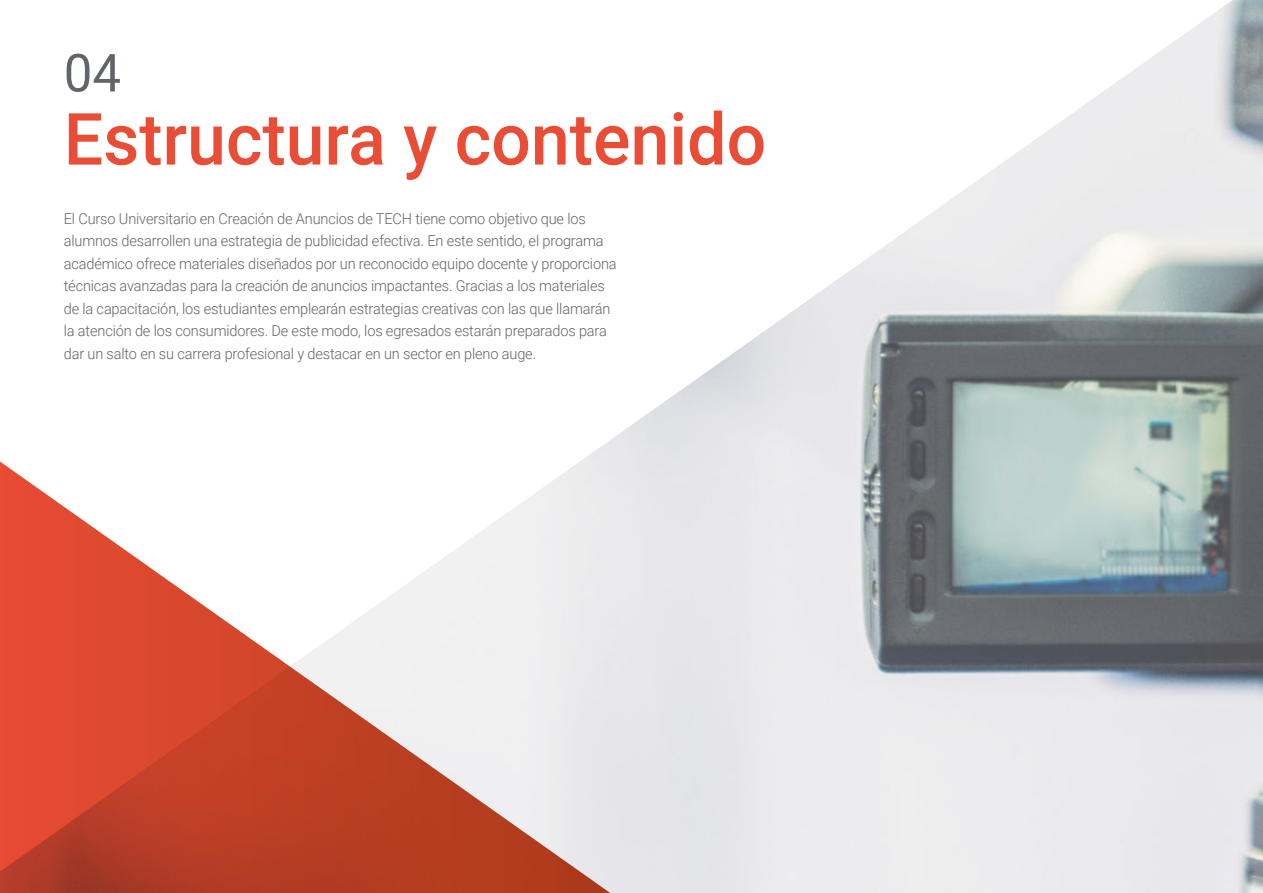
<style>
.page{position:relative;width:1263px;height:893px;background:#fff}
.page>*{position:absolute;margin:0;border:0;box-sizing:border-box;transform-origin:0 0}
.t1{font:500 72px "Roboto";color:#e94d35}
.t2{font:52.5px "Roboto";color:#61646a}
.t3{font:300 15px/22.5px "Roboto";letter-spacing:-.01em;color:#61646a}
</style>
<div class="page">
<img style="left:602px;top:0;width:661px;height:893px">
<svg style="left:0;top:446px;width:640px;height:447px"></svg>
<h2 class="t2" style="left:64px;top:36px;width:59px">04</h2>
<h1 class="t1" style="left:64px;top:89px;width:704px">Estructura y contenido</h1>
<p class="t3" style="left:64px;top:207px;width:554px">El Curso Universitario en Creación de Anuncios de TECH tiene como objetivo que los alumnos desarrollen una estrategia de publicidad efectiva. En este sentido, el programa académico ofrece materiales diseñados por un reconocido equipo docente y proporciona técnicas avanzadas para la creación de anuncios impactantes. Gracias a los materiales de la capacitación, los estudiantes emplearán estrategias creativas con las que llamarán la atención de los consumidores. De este modo, los egresados estarán preparados para dar un salto en su carrera profesional y destacar en un sector en pleno auge.</p>
</div>
